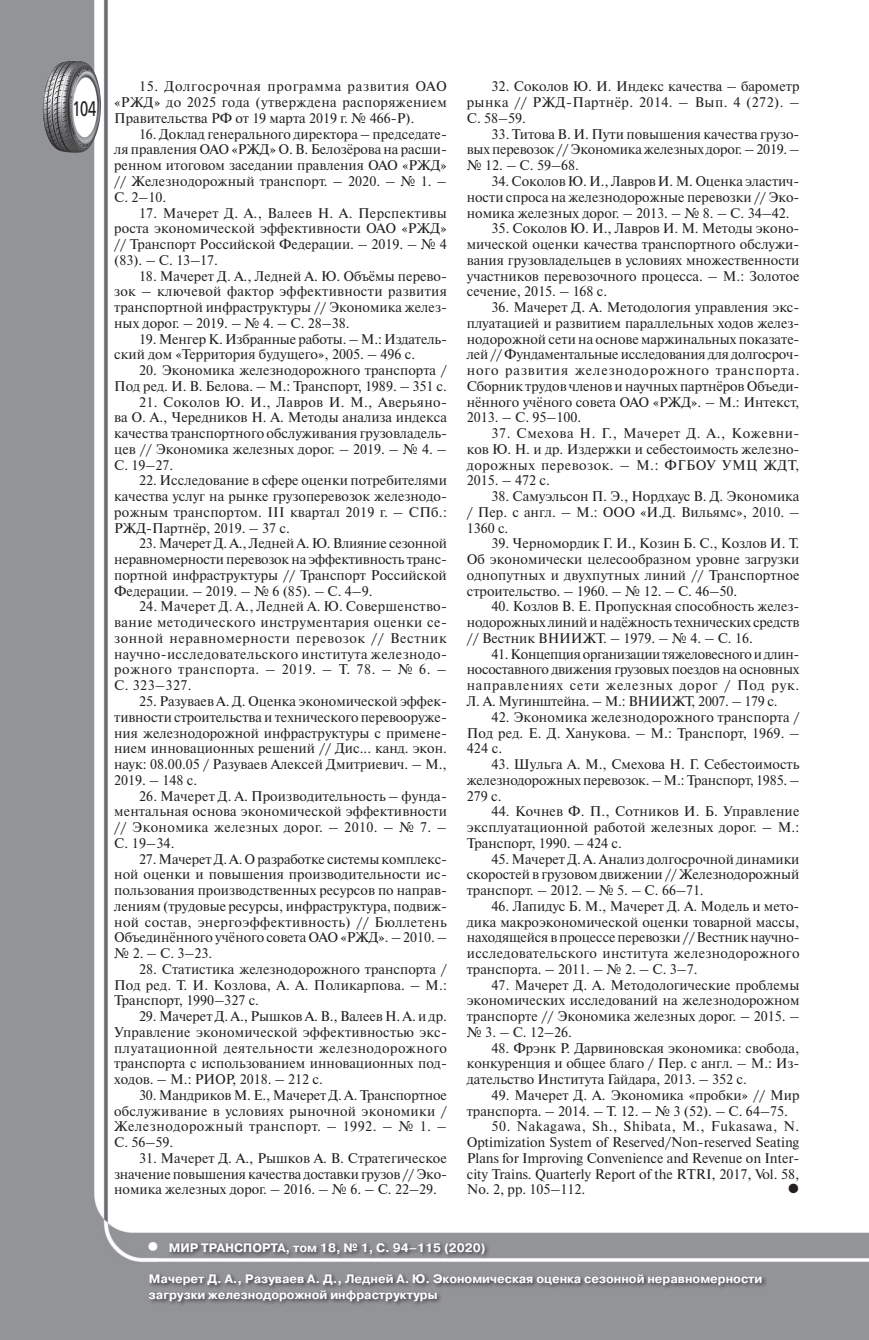
<style>
.page{position:relative;width:869px;height:1340px;background:#fff}
.page>*{position:absolute;margin:0;border:0;box-sizing:border-box;transform-origin:0 0}
.liter_MT{font:26.25px "Symbol";color:#231f20}
.t1{font:700 24.5px "Pragmatica C";color:#fff}
.t2{font:21px "Free Set C";color:#231f20;scale:.7 1}
.liter_MT-2{font:14px/15.8px "Newton C";color:#231f20;text-align:justify}
.liter_MT-3{font:14px/15.8px "Newton C";letter-spacing:-.02em;color:#231f20}
.подвал_bottom{font:700 12.25px/15.8px "Pragmatica C";color:#fff}
.Подвал_топ{font:700 12.25px "Pragmatica C";color:#fff}
</style>
<div class="page">
<img style="left:0;top:0;width:869px;height:1339px">
<img style="left:42px;top:61px;width:33px;height:84px">
<div style="left:147px;top:1240px;width:620px;height:66px;background:#231f20;opacity:.75"></div>
<h3 class="t2" style="left:72px;top:97px;width:35px">104</h3>
<p class="liter_MT-2" style="left:114px;top:79px;width:334px;text-indent:25px">15. Долгосрочная программа развития ОАО «РЖД» до 2025 года (утверждена распоряжением Правительства РФ от 19 марта 2019 г. № 466-Р).</p>
<p class="liter_MT-2" style="left:114px;top:126px;width:334px;text-indent:25px">16. Доклад генерального директора – председате&shy;ля правления ОАО «РЖД» О. В. Белозёрова на расши&shy;ренном итоговом заседании правления ОАО «РЖД» // Железнодорожный транспорт. – 2020. – № 1. – С. 2–10.</p>
<p class="liter_MT-2" style="left:114px;top:205px;width:334px;text-indent:25px">17. Мачерет Д. А. , Валеев Н. А. Перспективы роста экономической эффективности ОАО «РЖД» // Транспорт Российской Федерации. – 2019. – № 4 (83). – С. 13–17.</p>
<p class="liter_MT-2" style="left:114px;top:268px;width:334px;text-indent:25px">18. Мачерет Д. А. , Ледней А. Ю. Объёмы перево&shy;зок – ключевой фактор эффективности развития транспортной инфраструктуры // Экономика желез&shy;ных дорог. – 2019. – № 4. – С. 28–38.</p>
<p class="liter_MT-2" style="left:114px;top:331px;width:334px;text-indent:25px">19. Менгер К. Избранные работы. – М. : Издатель&shy;ский дом «Территория будущего», 2005. – 496 с.</p>
<p class="liter_MT-2" style="left:114px;top:362px;width:334px;text-align:right">20. Экономика железнодорожного транспорта /<br>Под ред. И. В. Белова. – М. : Транспорт, 1989. – 351 с.</p>
<p class="liter_MT-2" style="left:114px;top:394px;width:334px;text-indent:25px">21. Соколов Ю. И. , Лавров И. М. , Аверьяно&shy;ва О. А. , Чередников Н. А. Методы анализа индекса качества транспортного обслуживания грузовладель&shy;цев // Экономика железных дорог. – 2019. – № 4. – С. 19–27.</p>
<p class="liter_MT-2" style="left:114px;top:473px;width:334px;text-indent:25px">22. Исследование в сфере оценки потребителями качества услуг на рынке грузоперевозок железнодо&shy;рожным транспортом. III квартал 2019 г. – СПб. :<br>РЖД-Партнёр, 2019. – 37 с.</p>
<p class="liter_MT-2" style="left:114px;top:536px;width:334px;text-indent:25px">23. Мачерет Д. А. , Ледней А. Ю. Влияние сезонной неравномерности перевозок на эффективность транс&shy;портной инфраструктуры // Транспорт Российской Федерации. – 2019. – № 6 (85). – С. 4–9.</p>
<p class="liter_MT-2" style="left:114px;top:599px;width:334px;text-indent:25px">24. Мачерет Д. А. , Ледней А. Ю. Совершенство&shy;вание методического инструментария оценки се&shy;зонной неравномерности перевозок // Вестник научно-исследовательского института железнодо&shy;рожного транспорта. – 2019. – Т. 78. – № 6. – С. 323–327.</p>
<p class="liter_MT-2" style="left:114px;top:693px;width:334px;text-align:left;text-indent:25px">25. Разуваев А. Д. Оценка экономической эффек&shy;тивности строительства и технического перевооруже&shy;ния железнодорожной инфраструктуры с примене&shy;нием инновационных решений // Дис... канд. экон. наук: 08. 00. 05 / Разуваев Алексей Дмитриевич. – М. , 2019. – 148 с.</p>
<p class="liter_MT-2" style="left:114px;top:788px;width:334px;text-indent:25px">26. Мачерет Д. А. Производительность – фунда&shy;ментальная основа экономической эффективности // Экономика железных дорог. – 2010. – № 7. – С. 19–34.</p>
<p class="liter_MT-2" style="left:114px;top:851px;width:334px;text-indent:25px">27. Мачерет Д. А. О разработке системы комплекс&shy;ной оценки и повышения производительности ис&shy;пользования производственных ресурсов по направ&shy;лениям (трудовые ресурсы, инфраструктура, подвиж&shy;ной состав, энергоэффективность) // Бюллетень Объединённого учёного совета ОАО «РЖД». – 2010. – № 2. – С. 3–23.</p>
<p class="liter_MT-2" style="left:114px;top:961px;width:334px;text-indent:25px">28. Статистика железнодорожного транспорта / Под ред. Т. И. Козлова, А. А. Поликарпова. – М. :<br>Транспорт, 1990–327 с.</p>
<p class="liter_MT-2" style="left:114px;top:1008px;width:334px;text-align:left;text-indent:25px">29. Мачерет Д. А. , Рышков А. В. , Валеев Н. А. и др.<br>Управление экономической эффективностью экс&shy;плуатационной деятельности железнодорожного транспорта с использованием инновационных под&shy;ходов. – М. : РИОР, 2018. – 212 с.</p>
<p class="liter_MT-2" style="left:114px;top:1087px;width:334px;text-indent:25px">30. Мандриков М. Е. , Мачерет Д. А. Транспортное обслуживание в условиях рыночной экономики / Железнодорожный транспорт. – 1992. – № 1. – С. 56–59.</p>
<p class="liter_MT-2" style="left:114px;top:1150px;width:334px;text-indent:25px">31. Мачерет Д. А. , Рышков А. В. Стратегическое значение повышения качества доставки грузов // Эко&shy;номика железных дорог. – 2016. – № 6. – С. 22–29.</p>
<p class="liter_MT-2" style="left:466px;top:79px;width:334px;text-indent:25px">32. Соколов Ю. И. Индекс качества – барометр рынка // РЖД-Партнёр. 2014. – Вып. 4 (272). – С. 58–59.</p>
<p class="liter_MT-2" style="left:466px;top:126px;width:334px;text-indent:25px">33. Титова В. И. Пути повышения качества грузо&shy;вых перевозок // Экономика железных дорог. – 2019. – № 12. – С. 59–68.</p>
<p class="liter_MT-2" style="left:466px;top:173px;width:334px;text-indent:25px">34. Соколов Ю. И. , Лавров И. М. Оценка эластич&shy;ности спроса на железнодорожные перевозки // Эко&shy;номика железных дорог. – 2013. – № 8. – С. 34–42.</p>
<p class="liter_MT-2" style="left:466px;top:221px;width:334px;text-indent:25px">35. Соколов Ю. И. , Лавров И. М. Методы эконо&shy;мической оценки качества транспортного обслужи&shy;вания грузовладельцев в условиях множественности участников перевозочного процесса. – М. : Золотое сечение, 2015. – 168 с.</p>
<p class="liter_MT-2" style="left:466px;top:299px;width:334px;text-align:left;text-indent:25px">36. Мачерет Д. А. Методология управления экс&shy;плуатацией и развитием параллельных ходов желез&shy;нодорожной сети на основе маржинальных показате&shy;лей // Фундаментальные исследования для долгосроч&shy;ного развития железнодорожного транспорта.<br>Сборник трудов членов и научных партнёров Объеди&shy;нённого учёного совета ОАО «РЖД». – М. : Интекст, 2013. – С. 95–100.</p>
<p class="liter_MT-2" style="left:466px;top:425px;width:334px;text-indent:25px">37. Смехова Н. Г. , Мачерет Д. А. , Кожевни&shy;ков Ю. Н. и др. Издержки и себестоимость железно&shy;дорожных перевозок. – М. : ФГБОУ УМЦ ЖДТ, 2015. – 472 с.</p>
<p class="liter_MT-2" style="left:466px;top:488px;width:334px;text-indent:25px">38. Самуэльсон П. Э. , Нордхаус В. Д. Экономика / Пер. с англ. – М. : ООО «И.Д. Вильямс», 2010. – 1360 с.</p>
<p class="liter_MT-2" style="left:466px;top:536px;width:334px;text-align:left;text-indent:25px">39. Черномордик Г. И. , Козин Б. С. , Козлов И. Т.<br>Об экономически целесообразном уровне загрузки однопутных и двухпутных линий // Транспортное строительство. – 1960. – № 12. – С. 46–50.</p>
<p class="liter_MT-2" style="left:466px;top:599px;width:334px;text-indent:25px">40. Козлов В. Е. Пропускная способность желез&shy;нодорожных линий и надёжность технических средств // Вестник ВНИИЖТ. – 1979. – № 4. – С. 16.</p>
<p class="liter_MT-3" style="left:466px;top:646px;width:334px;text-indent:25px">41. Концепция организации тяжеловесного идлин&shy;носоставного движения грузовых поездов на основных направлениях сети железных дорог / Под рук.<br>Л. А. Мугинштейна. – М. : ВНИИЖТ, 2007. – 179 с.</p>
<p class="liter_MT-2" style="left:466px;top:709px;width:334px;text-indent:25px">42. Экономика железнодорожного транспорта / Под ред. Е. Д. Ханукова. – М. : Транспорт, 1969. – 424 с.</p>
<p class="liter_MT-2" style="left:466px;top:756px;width:334px;text-indent:25px">43. Шульга А. М. , Смехова Н. Г. Себестоимость железнодорожных перевозок. – М. : Транспорт, 1985. – 279 с.</p>
<p class="liter_MT-2" style="left:466px;top:803px;width:334px;text-indent:25px">44. Кочнев Ф. П. , Сотников И. Б. Управление эксплуатационной работой железных дорог. – М. :<br>Транспорт, 1990. – 424 с.</p>
<p class="liter_MT-2" style="left:466px;top:851px;width:334px;text-indent:25px">45. Мачерет Д. А. Анализ долгосрочной динамики скоростей в грузовом движении // Железнодорожный транспорт. – 2012. – № 5. – С. 66–71.</p>
<p class="liter_MT-2" style="left:466px;top:898px;width:334px;text-indent:25px">46. Лапидус Б. М. , Мачерет Д. А. Модель и мето&shy;дика макроэкономической оценки товарной массы, находящейся впроцессе перевозки // Вестник научно&shy;исследовательского института железнодорожного транспорта. – 2011. – № 2. – С. 3–7.</p>
<p class="liter_MT-2" style="left:466px;top:977px;width:334px;text-indent:25px">47. Мачерет Д. А. Методологические проблемы экономических исследований на железнодорожном транспорте // Экономика железных дорог. – 2015. – № 3. – С. 12–26.</p>
<p class="liter_MT-2" style="left:466px;top:1040px;width:334px;text-indent:25px">48. Фрэнк Р. Дарвиновская экономика: свобода, конкуренция и общее благо / Пер. с англ. – М. : Из&shy;дательство Института Гайдара, 2013. – 352 с.</p>
<p class="liter_MT-2" style="left:466px;top:1087px;width:334px;text-indent:25px">49. Мачерет Д. А. Экономика «пробки» // Мир транспорта. – 2014. – Т. 12. – № 3 (52). – С. 64–75.</p>
<p class="liter_MT-2" style="left:466px;top:1118px;width:334px;text-align:left;text-indent:25px">50. Nakagawa, Sh. , Shibata, M. , Fukasawa, N.<br>Optimization System of Reserved/Non-reserved Seating Plans for Improving Convenience and Revenue on Inter&shy;city Trains. Quarterly Report of the RTRI, 2017, Vol. 58, No. 2, рр. 105–112.</p>
<p class="liter_MT" style="left:787px;top:1169px;width:14px">•</p>
<h2 class="t1" style="left:145px;top:1232px;width:18px">•</h2>
<p class="Подвал_топ" style="left:169px;top:1241px;width:318px">МИР ТРАНСПОРТА, том 18, № 1, С. 94–115 (2020)</p>
<p class="подвал_bottom" style="left:149px;top:1270px;width:614px">Мачерет Д. А., Разуваев А. Д., Ледней А. Ю. Экономическая оценка сезонной неравномерности загрузки железнодорожной инфраструктуры</p>
</div>
